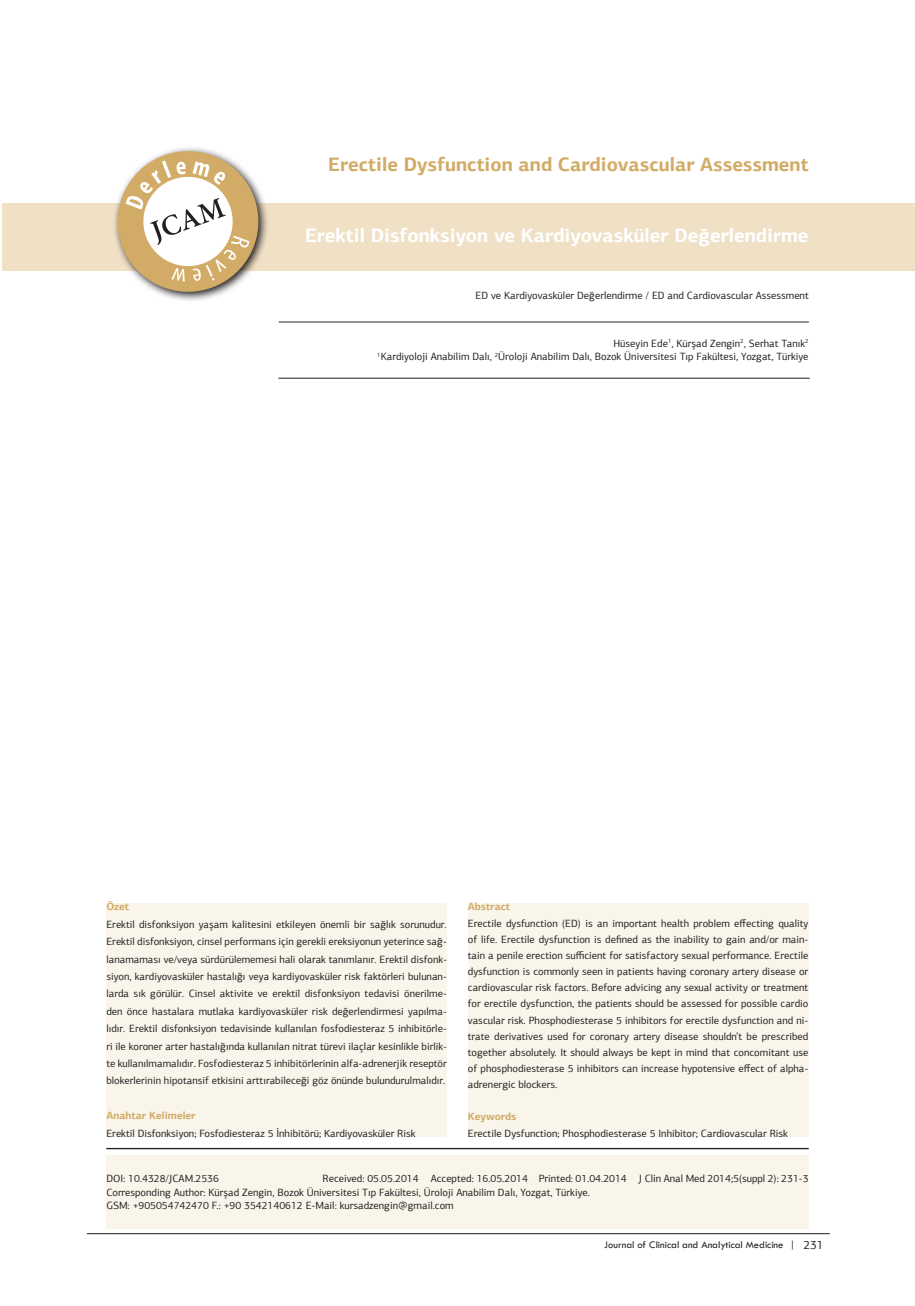
<style>
.page{position:relative;width:915px;height:1306px;background:#fff}
.page>*{position:absolute;margin:0;border:0;box-sizing:border-box;transform-origin:0 0}
.t1{font:700 19.5px "PF Agora Sans Pro";color:#fff}
.t2{font:700 19.5px "PF Agora Sans Pro";color:#d2ab66}
.t3{font:10.5px/16.2px "PF Agora Sans Pro";color:#231f20;text-align:justify}
.t4{font:10.5px "Tw Cen";color:#231f20}
.t5{font:700 10.5px "PF Agora Sans Pro";color:#d2ab66}
.s1{font-family:"PF Agora Sans Pro";font-size:12px}
</style>
<div class="page">
<hr style="left:279px;top:322px;width:529px;height:1px;background:#231f20">
<div style="left:2px;top:203px;width:912px;height:67px;background:#f0e1c6"></div>
<hr style="left:106px;top:1148px;width:702px;height:1px;background:#231f20">
<hr style="left:278px;top:378px;width:531px;height:1px;background:#231f20">
<svg style="left:109px;top:148px;width:158px;height:153px"></svg>
<div style="left:106px;top:1154px;width:702px;height:74px;background:#f9f5eb"></div>
<div style="left:106px;top:902px;width:340px;height:234px;background:#f9f5eb"></div>
<div style="left:467px;top:902px;width:341px;height:234px;background:#f9f5eb"></div>
<hr style="left:87px;top:1233px;width:742px;height:1px;background:#231f20">
<h1 class="t2" style="left:328px;top:152px;width:481px">Erectile Dysfunction and Cardiovascular Assessment</h1>
<h1 class="t1" style="left:305px;top:223px;width:505px">Erektil Disfonksiyon ve Kardiyovasküler Değerlendirme</h1>
<p class="t3" style="left:475px;top:287px;width:334px">ED ve Kardiyovasküler Değerlendirme / ED and Cardiovascular Assessment</p>
<p class="t3" style="left:377px;top:336px;width:432px;line-height:13.5px;text-align:right">Hüseyin Ede<sup>1</sup>, Kürşad Zengin<sup>2</sup>, Serhat Tanık<sup>2<br>1</sup>Kardiyoloji Anabilim Dalı, <sup>2</sup>Üroloji Anabilim Dalı, Bozok Üniversitesi Tıp Fakültesi, Yozgat, Türkiye</p>
<p class="t5" style="left:106px;top:900px;width:24px">Özet</p>
<p class="t3" style="left:106px;top:915px;width:342px;line-height:17.4px">Erektil disfonksiyon yaşam kalitesini etkileyen önemli bir sağlık sorunudur.<br>Erektil disfonksiyon, cinsel performans için gerekli ereksiyonun yeterince sağ&shy;lanamaması ve/veya sürdürülememesi hali olarak tanımlanır. Erektil disfonk&shy;siyon, kardiyovasküler hastalığı veya kardiyovasküler risk faktörleri bulunan&shy;larda sık görülür. Cinsel aktivite ve erektil disfonksiyon tedavisi önerilme&shy;den önce hastalara mutlaka kardiyovasküler risk değerlendirmesi yapılma&shy;lıdır. Erektil disfonksiyon tedavisinde kullanılan fosfodiesteraz 5 inhibitörle&shy;ri ile koroner arter hastalığında kullanılan nitrat türevi ilaçlar kesinlikle birlik&shy;te kullanılmamalıdır. Fosfodiesteraz 5 inhibitörlerinin alfa-adrenerjik reseptör blokerlerinin hipotansif etkisini arttırabileceği göz önünde bulundurulmalıdır.</p>
<p class="t5" style="left:106px;top:1108px;width:91px">Anahtar Kelimeler</p>
<p class="t3" style="left:106px;top:1124px;width:310px">Erektil Disfonksiyon; Fosfodiesteraz 5 İnhibitörü; Kardiyovasküler Risk</p>
<p class="t5" style="left:467px;top:900px;width:44px">Abstract</p>
<p class="t3" style="left:467px;top:915px;width:342px">Erectile dysfunction (ED) is an important health problem effecting quality of life. Erectile dysfunction is defined as the inability to gain and/or main&shy;tain a penile erection sufficient for satisfactory sexual performance. Erectile dysfunction is commonly seen in patients having coronary artery disease or cardiovascular risk factors. Before advicing any sexual activity or treatment for erectile dysfunction, the patients should be assessed for possible cardio vascular risk. Phosphodiesterase 5 inhibitors for erectile dysfunction and ni&shy;trate derivatives used for coronary artery disease shouldn’t be prescribed together absolutely. It should always be kept in mind that concomitant use of phosphodiesterase 5 inhibitors can increase hypotensive effect of alpha&shy;adrenergic blockers.</p>
<p class="t5" style="left:467px;top:1110px;width:50px">Keywords</p>
<p class="t3" style="left:467px;top:1124px;width:321px">Erectile Dysfunction; Phosphodiesterase 5 Inhibitor; Cardiovascular Risk</p>
<p class="t3" style="left:106px;top:1171px;width:703px;line-height:13.5px;text-align:left;text-indent:216px">Received: 05.05.2014 Accepted: 16.05.2014 Printed: 01.04.2014 J Clin Anal Med 2014;5(suppl 2): 231-3<br>Corresponding Author: Kürşad Zengin, Bozok Üniversitesi Tıp Fakültesi, Üroloji Anabilim Dalı, Yozgat, Türkiye.<br>GSM: +905054742470 F.: +90 3542140612 E-Mail: kursadzengin@gmail.com</p>
<p class="t3" style="left:106px;top:1170px;width:114px">DOI: 10.4328/JCAM.2536</p>
<p class="t4" style="left:601px;top:1238px;width:200px">Journal of Clinical and Analytical Medicine | <span class="s1">1</span></p>
<p class="t4" style="left:604px;top:1238px;width:221px">Journal of Clinical and Analytical Medicine | <span class="s1">231</span></p>
</div>
